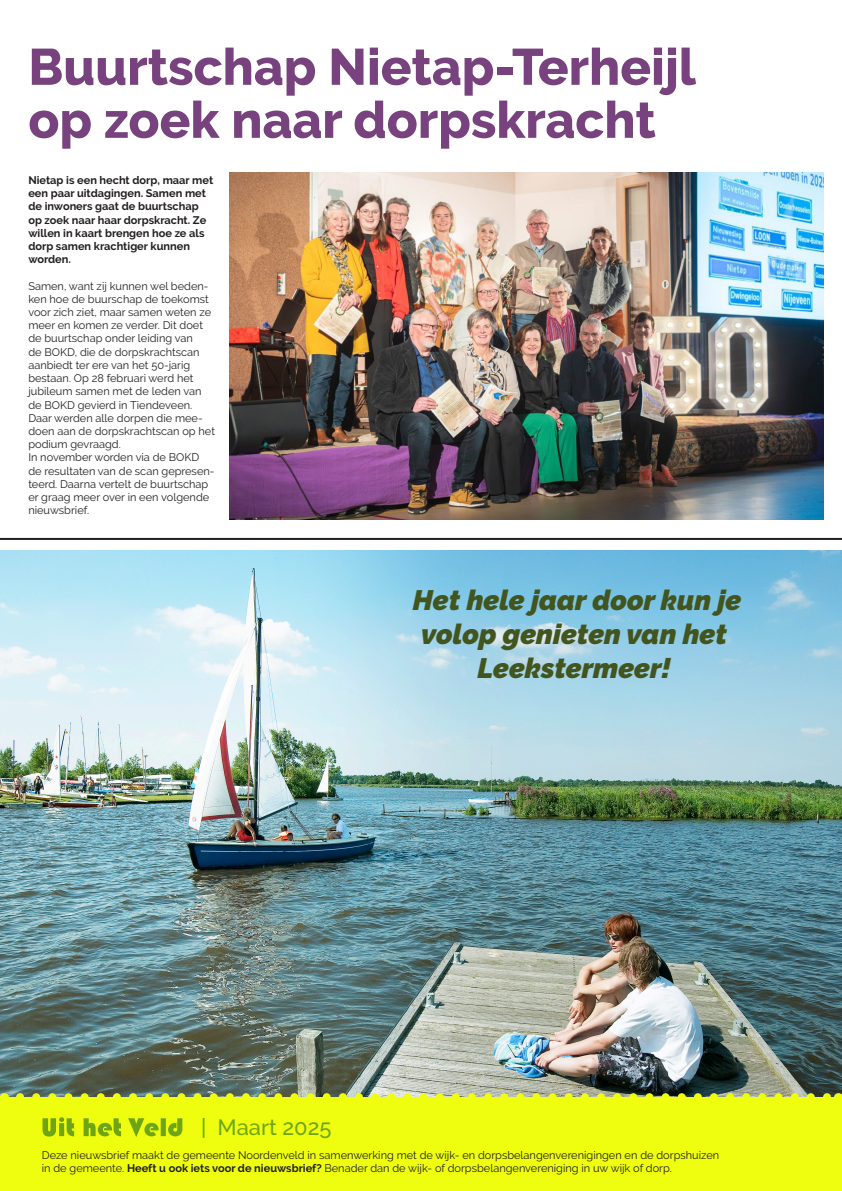
<style>
.page{position:relative;width:842px;height:1191px;background:#fff}
.page>*{position:absolute;margin:0;border:0;box-sizing:border-box;transform-origin:0 0}
.t1{font:800 51px/53px "Raleway";color:#78427e}
.t2{font:italic 900 28px/33.6px "Raleway";color:#42551e;text-align:center}
.t3{font:500 22px "Raleway";color:#6ea516}
.t4{font:11px/13.2px "Raleway";color:#231f20}
.t5{font:700 11px/13.2px "Raleway";color:#231f20}
.s1{font-weight:700}
</style>
<div class="page">
<img style="left:0;top:550px;width:842px;height:547px">
<div style="left:0;top:1097px;width:842px;height:94px;background:#effe0e"></div>
<svg style="left:43px;top:1117px;width:139px;height:20px"></svg>
<img style="left:229px;top:172px;width:594px;height:347px">
<hr style="left:0;top:538px;width:842px;height:2px;background:#231f20">
<img style="left:20px;top:1093px;width:810px;height:4px">
<p class="t1" style="left:28px;top:41px;width:669px">Buurtschap Nietap-Terheijl op zoek naar dorpskracht</p>
<p class="t5" style="left:28px;top:174px;width:186px">Nietap is een hecht dorp, maar met een paar uitdagingen. Samen met de inwoners gaat de buurtschap op zoek naar haar dorpskracht. Ze willen in kaart brengen hoe ze als dorp samen krachtiger kunnen worden.</p>
<p class="t4" style="left:28px;top:279px;width:188px">Samen, want zij kunnen wel beden&shy;ken hoe de buurschap de toekomst voor zich ziet, maar samen weten ze meer en komen ze verder. Dit doet de buurtschap onder leiding van<br>de BOKD, die de dorpskrachtscan aanbiedt ter ere van het 50-jarig bestaan. Op 28 februari werd het jubileum samen met de leden van de BOKD gevierd in Tiendeveen.<br>Daar werden alle dorpen die mee&shy;doen aan de dorpskrachtscan op het podium gevraagd.</p>
<p class="t4" style="left:28px;top:451px;width:188px">In november worden via de BOKD de resultaten van de scan gepresen&shy;teerd. Daarna vertelt de buurtschap er graag meer over in een volgende nieuwsbrief.</p>
<p class="t2" style="left:413px;top:584px;width:330px">Het hele jaar door kun je volop genieten van het<br>Leekstermeer!</p>
<p class="t3" style="left:201px;top:1114px;width:132px">| Maart 2025</p>
<p class="t4" style="left:42px;top:1148px;width:679px">Deze nieuwsbrief maakt de gemeente Noordenveld in samenwerking met de wijk- en dorpsbelangenverenigingen en de dorpshuizen in de gemeente. <span class="s1">Heeft u ook iets voor de nieuwsbrief?</span> Benader dan de wijk- of dorpsbelangenvereniging in uw wijk of dorp.</p>
</div>
